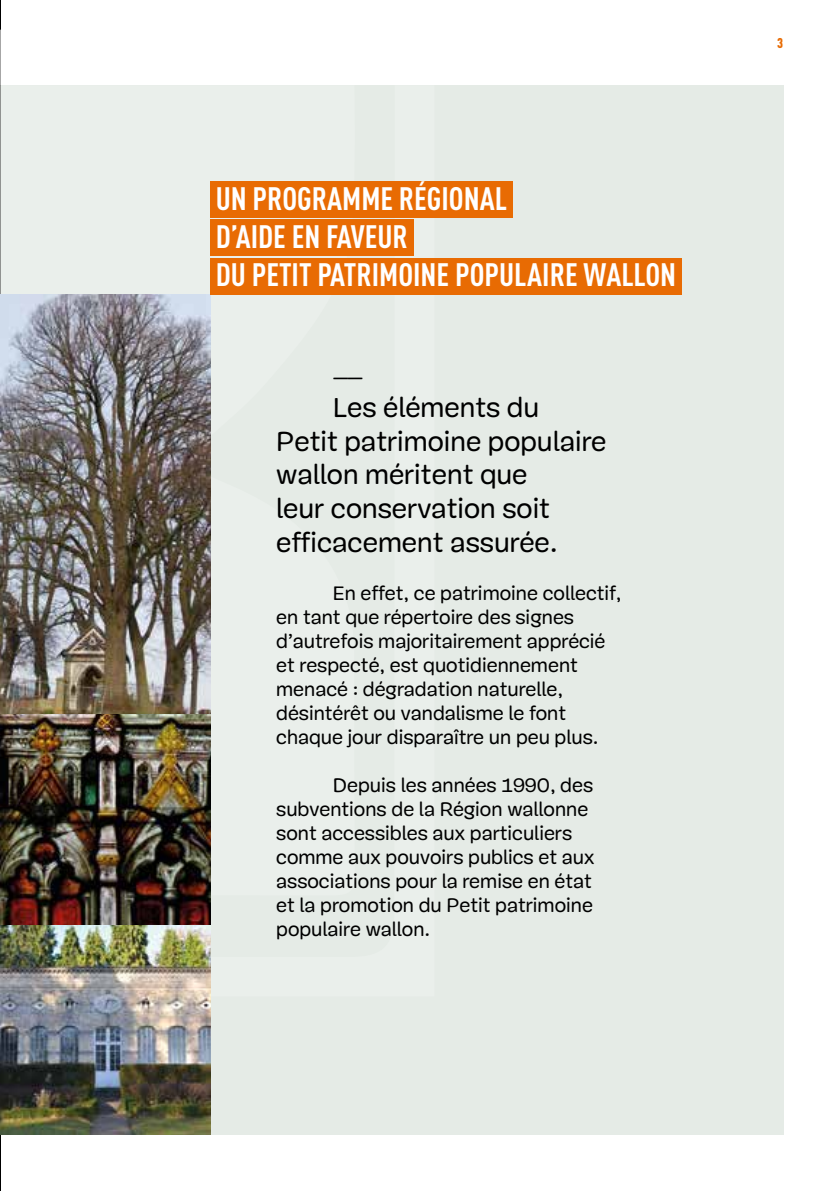
<style>
.page{position:relative;width:840px;height:1191px;background:#fff}
.page>*{position:absolute;margin:0;border:0;box-sizing:border-box;transform-origin:0 0}
.t1{font:700 32px/38.4px "DIN Cond";color:#fff}
.t2{font:28px/33.6px "Mija";color:#000}
.t3{font:20px/24px "Mija";color:#000}
.t4{font:900 14px "DIN Cond";color:#e86b03}
</style>
<div class="page">
<div style="left:0;top:85px;width:782px;height:1049px;background:#e5ebe6"></div>
<hr style="left:0;top:0;width:1px;height:1191px;background:#000">
<svg style="left:0;top:85px;width:434px;height:911px"></svg>
<img style="left:0;top:295px;width:210px;height:419px">
<img style="left:0;top:924px;width:210px;height:210px">
<img style="left:0;top:714px;width:210px;height:210px">
<div style="left:210px;top:182px;width:302px;height:36px;background:#e86b03"></div>
<div style="left:210px;top:220px;width:203px;height:36px;background:#e86b03"></div>
<div style="left:210px;top:258px;width:471px;height:36px;background:#e86b03"></div>
<h1 class="t1" style="left:215px;top:178px;width:461px">UN PROGRAMME RÉGIONAL<br>D’AIDE EN FAVEUR<br>DU PETIT PATRIMOINE POPULAIRE WALLON</h1>
<p class="t3" style="left:333px;top:365px;width:32px">——</p>
<h2 class="t2" style="left:276px;top:391px;width:331px;text-indent:57px">Les éléments du<br>Petit patrimoine populaire wallon méritent que<br>leur conservation soit efficacement assurée.</h2>
<p class="t3" style="left:276px;top:581px;width:346px;text-indent:57px">En effet, ce patrimoine collectif, en tant que répertoire des signes d’autrefois majoritairement apprécié et respecté, est quotidiennement menacé : dégradation naturelle, désintérêt ou vandalisme le font chaque jour disparaître un peu plus.</p>
<p class="t3" style="left:276px;top:773px;width:319px;text-indent:57px">Depuis les années 1990, des subventions de la Région wallonne sont accessibles aux particuliers comme aux pouvoirs publics et aux associations pour la remise en état et la promotion du Petit patrimoine populaire wallon.</p>
<p class="t4" style="left:776px;top:34px;width:7px">3</p>
</div>
